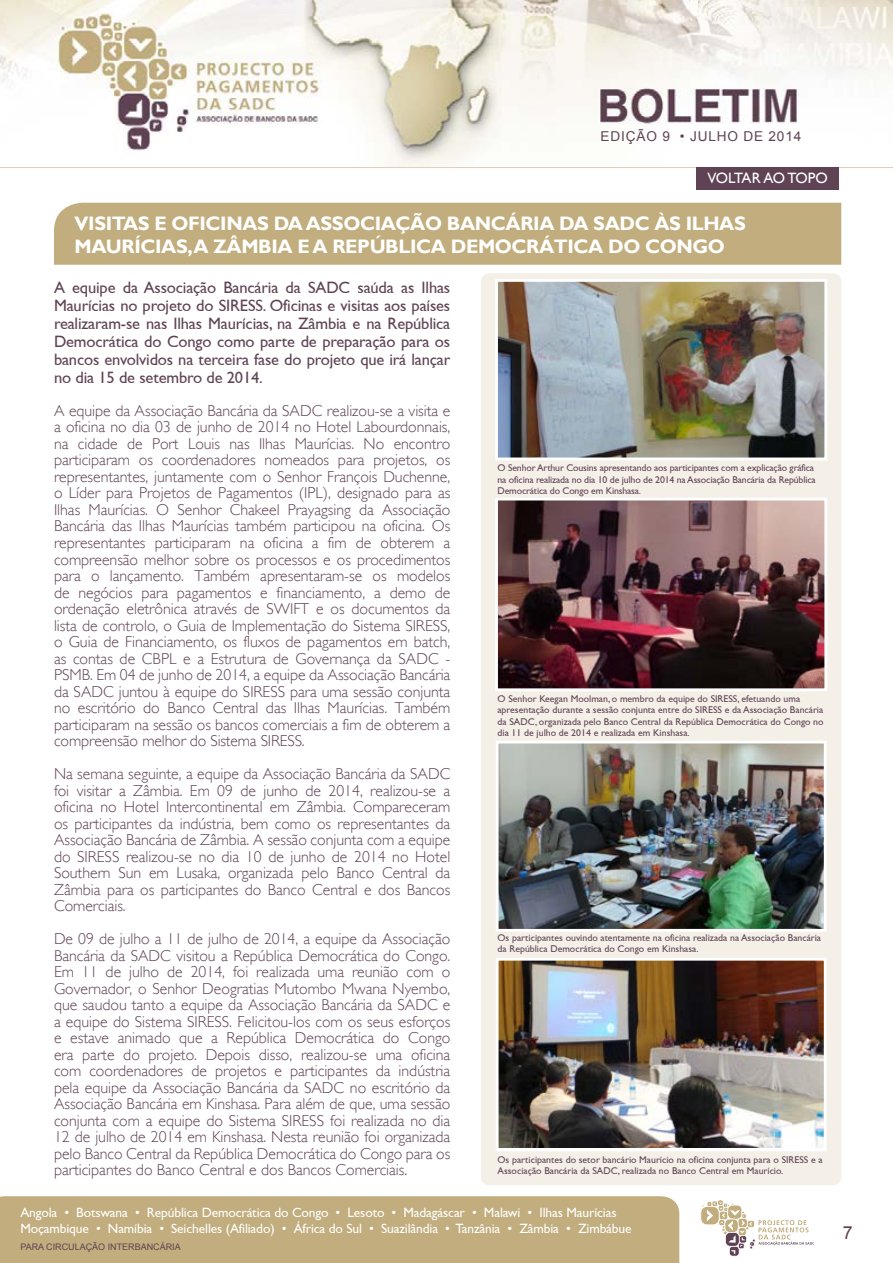
<style>
.page{position:relative;width:893px;height:1263px;background:#fff}
.page>*{position:absolute;margin:0;border:0;box-sizing:border-box;transform-origin:0 0}
.t1{font:700 19.5px/23.4px "Gill Sans";letter-spacing:-.02em;color:#fff}
.t2{font:18px "Arial";color:#5f4354}
.t3{font:16.5px/18px "Gill Sans";letter-spacing:-.01em;color:#5f4354;text-align:justify}
.t4{font:300 15.75px/16.5px "Gill Sans";color:#5f4354;text-align:justify}
.t5{font:15px "Gill Sans";letter-spacing:-.04em;color:#fff}
.t6{font:13.65px "Arial";letter-spacing:.06em;color:#5f4354}
.t7{font:13.5px/16.5px "Gill Sans";letter-spacing:-.01em;color:#fff}
.t8{font:9.75px/11.2px "Gill Sans";color:#5f4354}
.t9{font:9px "Arial";color:#5f4354}
</style>
<div class="page">
<img style="left:0;top:0;width:893px;height:167px">
<div style="left:0;top:1196px;width:679px;height:67px;background:#c1ad7d"></div>
<hr style="left:0;top:167px;width:893px;height:1px;background:#dccfb5">
<svg style="left:700px;top:1200px;width:114px;height:56px"></svg>
<div style="left:481px;top:273px;width:360px;height:912px;background:#f4f0e8;border-radius:9px"></div>
<div style="left:54px;top:203px;width:787px;height:62px;background:#c1ad7d"></div>
<img style="left:499px;top:502px;width:324px;height:185px">
<div style="left:495px;top:498px;width:332px;height:193px;border:3px solid #fff"></div>
<img style="left:500px;top:962px;width:323px;height:185px">
<div style="left:496px;top:958px;width:331px;height:193px;border:3px solid #fff"></div>
<img style="left:499px;top:283px;width:324px;height:173px">
<div style="left:495px;top:279px;width:332px;height:181px;border:3px solid #fff"></div>
<img style="left:500px;top:745px;width:323px;height:183px">
<div style="left:496px;top:741px;width:331px;height:191px;border:3px solid #fff"></div>
<div style="left:696px;top:167px;width:143px;height:23px;background:#5f4354"></div>
<p class="t6" style="left:601px;top:127px;width:202px">EDIÇÃO 9 • JULHO DE 2014</p>
<p class="t5" style="left:707px;top:170px;width:122px">VOLTAR AO TOPO</p>
<p class="t1" style="left:75px;top:212px;width:673px">VISITAS E OFICINAS DA ASSOCIAÇÃO BANCÁRIA DA SADC ÀS ILHAS<br>MAURÍCIAS,A ZÂMBIA E A REPÚBLICA DEMOCRÁTICA DO CONGO</p>
<p class="t3" style="left:54px;top:278px;width:398px">A equipe da Associação Bancária da SADC saúda as Ilhas Maurícias no projeto do SIRESS. Oficinas e visitas aos países realizaram-se nas Ilhas Maurícias, na Zâmbia e na República Democrática do Congo como parte de preparação para os bancos envolvidos na terceira fase do projeto que irá lançar no dia 15 de setembro de 2014.</p>
<p class="t4" style="left:54px;top:403px;width:398px">A equipe da Associação Bancária da SADC realizou-se a visita e a oficina no dia 03 de junho de 2014 no Hotel Labourdonnais, na cidade de Port Louis nas Ilhas Maurícias. No encontro participaram os coordenadores nomeados para projetos, os representantes, juntamente com o Senhor François Duchenne, o Líder para Projetos de Pagamentos (IPL), designado para as Ilhas Maurícias. O Senhor Chakeel Prayagsing da Associação Bancária das Ilhas Maurícias também participou na oficina. Os representantes participaram na oficina a fim de obterem a compreensão melhor sobre os processos e os procedimentos para o lançamento. Também apresentaram-se os modelos de negócios para pagamentos e financiamento, a demo de ordenação eletrônica através de SWIFT e os documentos da lista de controlo, o Guia de Implementação do Sistema SIRESS, o Guia de Financiamento, os fluxos de pagamentos em batch, as contas de CBPL e a Estrutura de Governança da SADC - PSMB. Em 04 de junho de 2014, a equipe da Associação Bancária da SADC juntou à equipe do SIRESS para uma sessão conjunta no escritório do Banco Central das Ilhas Maurícias. Também participaram na sessão os bancos comerciais a fim de obterem a compreensão melhor do Sistema SIRESS.</p>
<p class="t4" style="left:54px;top:766px;width:398px">Na semana seguinte, a equipe da Associação Bancária da SADC foi visitar a Zâmbia. Em 09 de junho de 2014, realizou-se a oficina no Hotel Intercontinental em Zâmbia. Compareceram os participantes da indústria, bem como os representantes da Associação Bancária de Zâmbia. A sessão conjunta com a equipe do SIRESS realizou-se no dia 10 de junho de 2014 no Hotel Southern Sun em Lusaka, organizada pelo Banco Central da Zâmbia para os participantes do Banco Central e dos Bancos Comerciais.</p>
<p class="t4" style="left:54px;top:931px;width:398px">De 09 de julho a 11 de julho de 2014, a equipe da Associação Bancária da SADC visitou a República Democrática do Congo.<br>Em 11 de julho de 2014, foi realizada uma reunião com o Governador, o Senhor Deogratias Mutombo Mwana Nyembo, que saudou tanto a equipe da Associação Bancária da SADC e a equipe do Sistema SIRESS. Felicitou-los com os seus esforços e estave animado que a República Democrática do Congo era parte do projeto. Depois disso, realizou-se uma oficina com coordenadores de projetos e participantes da indústria pela equipe da Associação Bancária da SADC no escritório da Associação Bancária em Kinshasa. Para além de que, uma sessão conjunta com a equipe do Sistema SIRESS foi realizada no dia 12 de julho de 2014 em Kinshasa. Nesta reunião foi organizada pelo Banco Central da República Democrática do Congo para os participantes do Banco Central e dos Bancos Comerciais.</p>
<p class="t8" style="left:498px;top:462px;width:320px">O Senhor Arthur Cousins apresentando aos participantes com a explicação gráfica na oficina realizada no dia 10 de julho de 2014 na Associação Bancária da República<br>Democrática do Congo em Kinshasa.</p>
<p class="t8" style="left:498px;top:693px;width:328px">O Senhor Keegan Moolman, o membro da equipe do SIRESS, efetuando uma apresentação durante a sessão conjunta entre do SIRESS e da Associação Bancária da SADC, organizada pelo Banco Central da República Democrática do Congo no dia 11 de julho de 2014 e realizada em Kinshasa.</p>
<p class="t8" style="left:498px;top:932px;width:325px">Os participantes ouvindo atentamente na oficina realizada na Associação Bancária da República Democrática do Congo em Kinshasa.</p>
<p class="t8" style="left:498px;top:1154px;width:327px">Os participantes do setor bancário Maurício na oficina conjunta para o SIRESS e a<br>Associação Bancária da SADC, realizada no Banco Central em Maurício.</p>
<p class="t7" style="left:20px;top:1204px;width:613px">Angola • Botswana • República Democrática do Congo • Lesoto • Madagáscar • Malawi • Ilhas Maurícias<br>Moçambique • Namíbia • Seichelles (Afiliado) • África do Sul • Suazilândia • Tanzânia • Zâmbia • Zimbábue</p>
<p class="t9" style="left:20px;top:1241px;width:162px">PARA CIRCULAÇÃO INTERBANCÁRIA</p>
<p class="t2" style="left:843px;top:1221px;width:12px">7</p>
</div>
